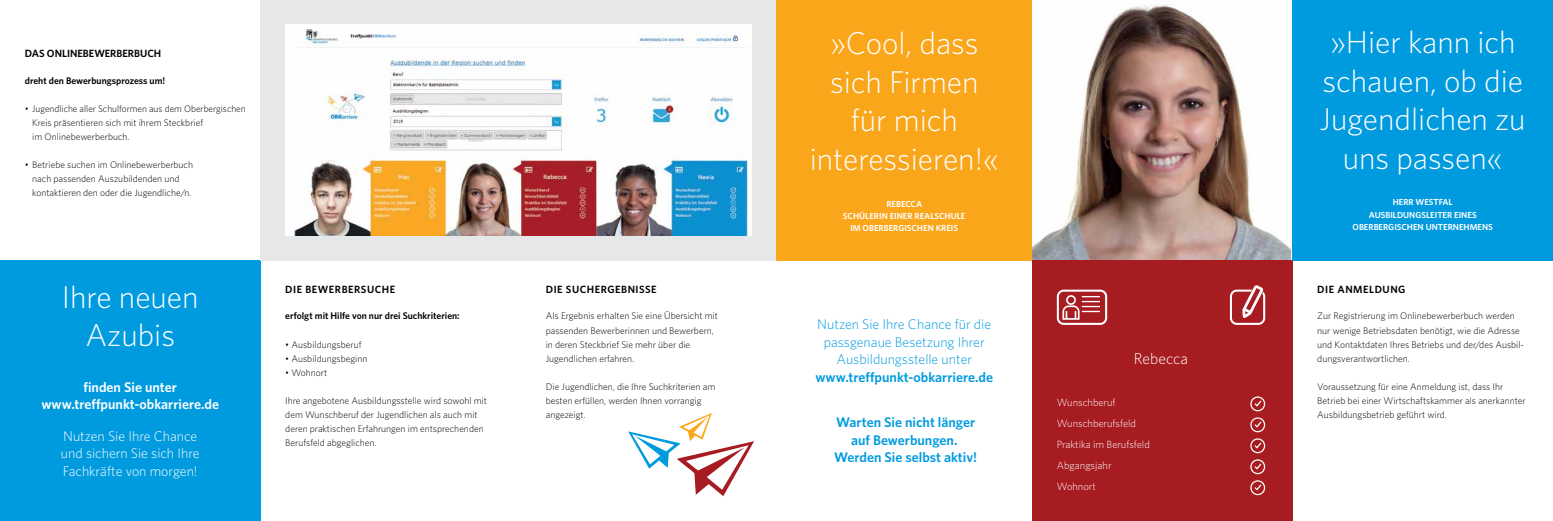
<style>
.page{position:relative;width:1553px;height:521px;background:#fff}
.page>*{position:absolute;margin:0;border:0;box-sizing:border-box;transform-origin:0 0}
.t1{font:300 31.5px/38.5px "Whitney";color:#fff;text-align:center}
.t2{font:300 15.75px "Whitney";color:#fff}
.t3{font:600 14px/17.5px "Whitney";color:#009bdf;text-align:center}
.t4{font:300 14px/17.5px "Whitney";color:#009bdf;text-align:center}
.t5{font:300 14px/17.5px "Whitney";color:#fff}
.t6{font:600 14px/17.5px "Whitney";color:#fff;text-align:center}
.t7{font:300 10.5px/21px "Whitney";color:#fff}
.t8{font:600 10.5px "Whitney";letter-spacing:.05em;color:#000}
.t9{font:600 10.5px "Whitney";color:#000}
.t10{font:300 9.62px/14px "Whitney";color:#000}
.t11{font:600 9.62px "Whitney";color:#000}
.t12{font:600 8.75px/12.2px "Whitney";color:#fff;text-align:center}
</style>
<div class="page">
<div style="left:0;top:260px;width:260px;height:261px;background:#009bdf"></div>
<div style="left:260px;top:0;width:516px;height:260px;background:#e6e7e8"></div>
<svg style="left:628px;top:413px;width:126px;height:83px"></svg>
<img style="left:285px;top:25px;width:467px;height:211px">
<div style="left:776px;top:0;width:256px;height:260px;background:#faa61a"></div>
<img style="left:1032px;top:4px;width:258px;height:256px">
<div style="left:1032px;top:260px;width:260px;height:261px;background:#a71c20"></div>
<svg style="left:1230px;top:285px;width:35px;height:40px"></svg>
<svg style="left:1057px;top:290px;width:50px;height:35px"></svg>
<svg style="left:1250px;top:396px;width:16px;height:15px"></svg>
<svg style="left:1250px;top:480px;width:16px;height:15px"></svg>
<svg style="left:1250px;top:417px;width:16px;height:15px"></svg>
<svg style="left:1250px;top:438px;width:16px;height:15px"></svg>
<svg style="left:1250px;top:459px;width:16px;height:15px"></svg>
<div style="left:1292px;top:0;width:261px;height:260px;background:#009bdf"></div>
<p class="t9" style="left:25px;top:47px;width:138px">DAS ONLINEBEWERBERBUCH</p>
<p class="t11" style="left:25px;top:75px;width:142px">dreht den Bewerbungsprozess um!</p>
<p class="t10" style="left:32px;top:101px;width:215px;text-indent:-7px">• Jugendliche aller Schulformen aus dem Oberbergischen<br>Kreis präsentieren sich mit ihrem Steckbrief<br>im Onlinebewerberbuch.</p>
<p class="t10" style="left:32px;top:157px;width:162px;text-indent:-7px">• Betriebe suchen im Onlinebewerberbuch nach passenden Auszubildenden und kontaktieren den oder die Jugendliche/n.</p>
<h1 class="t1" style="left:62px;top:277px;width:138px">Ihre neuen<br>Azubis</h1>
<h3 class="t6" style="left:41px;top:378px;width:179px">finden Sie unter www.treffpunkt-obkarriere.de</h3>
<h3 class="t5" style="left:61px;top:427px;width:140px">Nutzen Sie Ihre Chance und sichern Sie sich Ihre<br>Fachkräfte von morgen!</h3>
<p class="t8" style="left:285px;top:283px;width:111px">DIE BEWERBERSUCHE</p>
<p class="t11" style="left:285px;top:310px;width:176px">erfolgt mit Hilfe von nur drei Suchkriterien:</p>
<p class="t10" style="left:285px;top:337px;width:78px">• Ausbildungsberuf</p>
<p class="t10" style="left:285px;top:351px;width:84px">• Ausbildungsbeginn</p>
<p class="t10" style="left:285px;top:365px;width:43px">• Wohnort</p>
<p class="t10" style="left:285px;top:393px;width:203px">Ihre angebotene Ausbildungsstelle wird sowohl mit dem Wunschberuf der Jugendlichen als auch mit deren praktischen Erfahrungen im entsprechenden Berufsfeld abgeglichen.</p>
<p class="t8" style="left:546px;top:283px;width:112px">DIE SUCHERGEBNISSE</p>
<p class="t10" style="left:546px;top:309px;width:174px">Als Ergebnis erhalten Sie eine Übersicht mit passenden Bewerberinnen und Bewerbern, in deren Steckbrief Sie mehr über die Jugendlichen erfahren.</p>
<p class="t10" style="left:546px;top:379px;width:171px">Die Jugendlichen, die Ihre Suchkriterien am besten erfüllen, werden Ihnen vorrangig angezeigt.</p>
<h1 class="t1" style="left:810px;top:24px;width:191px">»Cool, dass sich Firmen für mich interessieren!«</h1>
<p class="t12" style="left:843px;top:197px;width:124px">REBECCA<br>SCHÜLERIN EINER REALSCHULE<br>IM OBERBERGISCHEN KREIS</p>
<h3 class="t4" style="left:817px;top:315px;width:175px">Nutzen Sie Ihre Chance für die passgenaue Besetzung Ihrer<br>Ausbildungsstelle unter</h3>
<h3 class="t3" style="left:815px;top:368px;width:179px">www.treffpunkt-obkarriere.de</h3>
<h3 class="t3" style="left:834px;top:413px;width:144px">Warten Sie nicht länger auf Bewerbungen.<br>Werden Sie selbst aktiv!</h3>
<h2 class="t2" style="left:1134px;top:349px;width:56px">Rebecca</h2>
<p class="t7" style="left:1057px;top:391px;width:95px">Wunschberuf<br>Wunschberufsfeld<br>Praktika im Berufsfeld<br>Abgangsjahr<br>Wohnort</p>
<h1 class="t1" style="left:1320px;top:22px;width:207px">»Hier kann ich schauen, ob die<br>Jugendlichen zu uns passen«</h1>
<p class="t12" style="left:1352px;top:196px;width:142px">HERR WESTFAL<br>AUSBILDUNGSLEITER EINES<br>OBERBERGISCHEN UNTERNEHMENS</p>
<p class="t8" style="left:1317px;top:283px;width:90px">DIE ANMELDUNG</p>
<p class="t10" style="left:1317px;top:309px;width:208px">Zur Registrierung im Onlinebewerberbuch werden nur wenige Betriebsdaten benötigt, wie die Adresse und Kontaktdaten Ihres Betriebs und der/des Ausbil&shy;dungsverantwortlichen.</p>
<p class="t10" style="left:1317px;top:379px;width:210px">Voraussetzung für eine Anmeldung ist, dass Ihr<br>Betrieb bei einer Wirtschaftskammer als anerkannter<br>Ausbildungsbetrieb geführt wird.</p>
</div>
